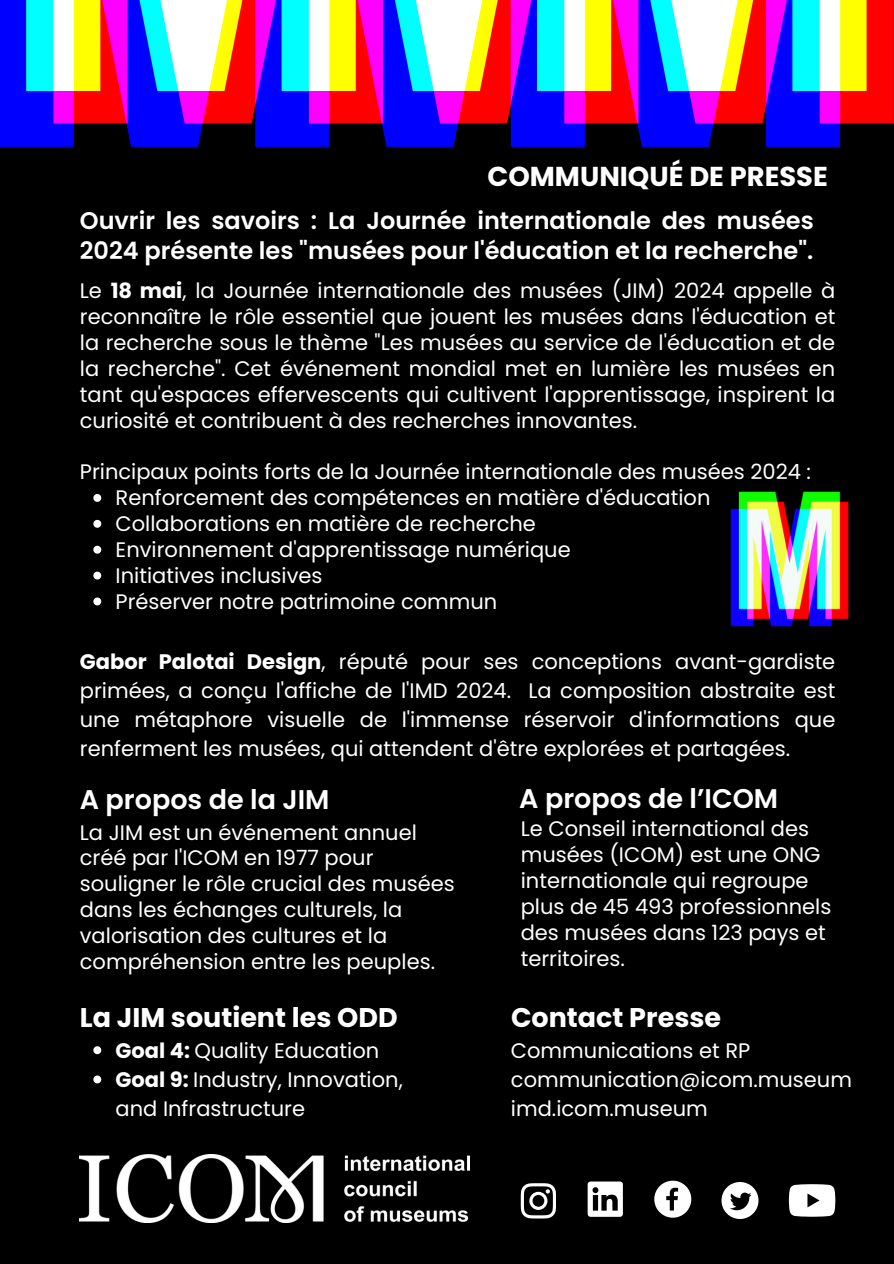
<style>
.page{position:relative;width:894px;height:1264px;background:#fff}
.page>*{position:absolute;margin:0;border:0;box-sizing:border-box;transform-origin:0 0}
.t1{font:700 27.3px "Poppins";color:#fff}
.t2{font:700 27px "Poppins";color:#fff}
.t3{font:600 27px "Poppins";color:#fff}
.t4{font:600 24px/30.3px "Poppins";color:#fff}
.t5{font:21px/25.8px "Poppins";color:#fff}
.s1{font-weight:700}
</style>
<div class="page">
<div style="left:0;top:0;width:893px;height:1263px;background:#000"></div>
<img style="left:730px;top:491px;width:119px;height:136px">
<img style="left:0;top:0;width:893px;height:147px">
<img style="left:80px;top:1154px;width:389px;height:68px">
<svg style="left:93px;top:494px;width:8px;height:8px"></svg>
<svg style="left:93px;top:520px;width:8px;height:7px"></svg>
<svg style="left:93px;top:545px;width:8px;height:8px"></svg>
<svg style="left:93px;top:571px;width:8px;height:8px"></svg>
<svg style="left:93px;top:597px;width:8px;height:8px"></svg>
<svg style="left:654px;top:1180px;width:37px;height:37px"></svg>
<svg style="left:721px;top:1182px;width:37px;height:36px"></svg>
<svg style="left:520px;top:1183px;width:35px;height:34px"></svg>
<svg style="left:587px;top:1181px;width:35px;height:35px"></svg>
<svg style="left:788px;top:1184px;width:46px;height:32px"></svg>
<svg style="left:93px;top:1046px;width:8px;height:8px"></svg>
<svg style="left:93px;top:1075px;width:8px;height:8px"></svg>
<p class="t1" style="left:487px;top:157px;width:342px">COMMUNIQUÉ DE PRESSE</p>
<p class="t4" style="left:80px;top:205px;width:735px">Ouvrir les savoirs : La Journée internationale des musées<br>2024 présente les "musées pour l'éducation et la recherche".</p>
<p class="t5" style="left:80px;top:278px;width:756px;text-align:justify">Le <span class="s1">18 mai</span>, la Journée internationale des musées (JIM) 2024 appelle à reconnaître le rôle essentiel que jouent les musées dans l'éducation et la recherche sous le thème "Les musées au service de l'éducation et de la recherche". Cet événement mondial met en lumière les musées en tant qu'espaces effervescents qui cultivent l'apprentissage, inspirent la curiosité et contribuent à des recherches innovantes.</p>
<p class="t5" style="left:80px;top:459px;width:732px">Principaux points forts de la Journée internationale des musées 2024 :</p>
<p class="t5" style="left:115px;top:485px;width:596px">Renforcement des compétences en matière d'éducation</p>
<p class="t5" style="left:115px;top:511px;width:421px">Collaborations en matière de recherche</p>
<p class="t5" style="left:115px;top:536px;width:456px">Environnement d'apprentissage numérique</p>
<p class="t5" style="left:115px;top:562px;width:208px">Initiatives inclusives</p>
<p class="t5" style="left:115px;top:588px;width:383px">Préserver notre patrimoine commun</p>
<h2 class="t5" style="left:80px;top:646px;width:756px;line-height:29.2px;text-align:justify"><span class="s1">Gabor Palotai Design</span>, réputé pour ses conceptions avant-gardiste primées, a conçu l'affiche de l'IMD 2024. La composition abstraite est une métaphore visuelle de l'immense réservoir d'informations que renferment les musées, qui attendent d'être explorées et partagées.</h2>
<h2 class="t3" style="left:80px;top:781px;width:251px">A propos de la JIM</h2>
<p class="t5" style="left:80px;top:819px;width:376px">La JIM est un événement annuel créé par l'ICOM en 1977 pour souligner le rôle crucial des musées dans les échanges culturels, la valorisation des cultures et la compréhension entre les peuples.</p>
<p class="t2" style="left:80px;top:999px;width:319px">La JIM soutient les ODD</p>
<p class="t5" style="left:115px;top:1037px;width:265px"><span class="s1">Goal 4:</span> Quality Education</p>
<p class="t5" style="left:115px;top:1064px;width:289px;line-height:29.2px"><span class="s1">Goal 9:</span> Industry, Innovation, and Infrastructure</p>
<p class="t3" style="left:519px;top:779px;width:260px">A propos de l’ICOM</p>
<h2 class="t5" style="left:520px;top:816px;width:312px">Le Conseil international des musées (ICOM) est une ONG internationale qui regroupe plus de 45 493 professionnels des musées dans 123 pays et territoires.</h2>
<p class="t2" style="left:511px;top:999px;width:211px">Contact Presse</p>
<p class="t5" style="left:511px;top:1037px;width:241px">Communications et RP</p>
<h2 class="t5" style="left:511px;top:1066px;width:342px">communication@icom.museum</h2>
<p class="t5" style="left:511px;top:1095px;width:198px">imd.icom.museum</p>
</div>
